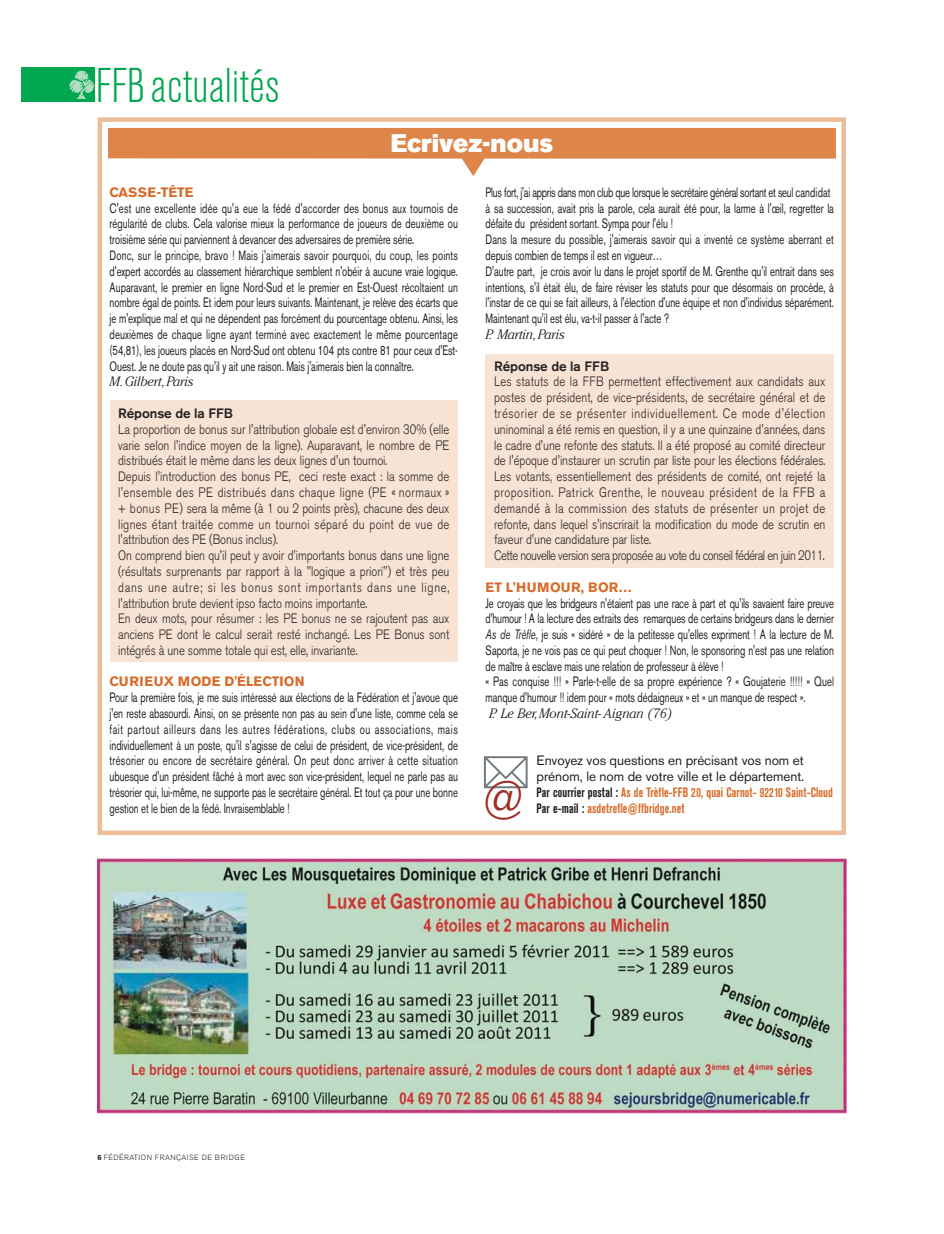
<style>
.page{position:relative;width:944px;height:1234px;background:#fff}
.page>*{position:absolute;margin:0;border:0;box-sizing:border-box;transform-origin:0 0}
.t1{font:300 condensed 48.3px "Akzidenz Grotesk BE";letter-spacing:.01em;color:#00a650}
.t2{font:300 46.8px "Akzidenz Grotesk BE";color:#9d3025}
.t3{font:25.35px "Akzidenz Grotesk BE Super";color:#fff}
.t4{font:13.5px/15.8px "Akzidenz Grotesk BE";letter-spacing:-.005em;color:#231f20;scale:.7 1}
.t5{font:300 13.5px/15.8px "Akzidenz Grotesk BE";letter-spacing:-.005em;color:#231f20;scale:.84 1}
.t6{font:13.5px/15.8px "Akzidenz Grotesk BE";letter-spacing:-.005em;color:#231f20}
.t7{font:italic 300 13.5px "Cheltenham";letter-spacing:-.005em;color:#231f20}
.t8{font:700 13.5px "Akzidenz Grotesk BE";letter-spacing:.005em;color:#d76b2a}
.t9{font:500 13.5px "Akzidenz Grotesk BE";letter-spacing:-.005em;color:#231f20}
.t10{font:700 13.5px "Akzidenz Grotesk BE";letter-spacing:.025em;color:#d76b2a}
.t11{font:300 7.5px "Akzidenz Grotesk BE";letter-spacing:.08em;color:#231f20}
.s1{font-style:italic}
.s2{font-weight:700;font-stretch:condensed}
.s3{font-weight:700;font-stretch:condensed;color:#d76b2a}
.s4{font-weight:700;color:#d76b2a}
.s5{font-weight:700}
</style>
<div class="page">
<div style="left:486px;top:355px;width:348px;height:213px;background:#f7e3d3"></div>
<div style="left:110px;top:400px;width:348px;height:261px;background:#f7e3d3"></div>
<div style="left:21px;top:67px;width:73px;height:35px;background:#00a650"></div>
<svg style="left:69px;top:70px;width:25px;height:29px"></svg>
<svg style="left:108px;top:128px;width:728px;height:48px"></svg>
<svg style="left:484px;top:756px;width:44px;height:32px"></svg>
<img style="left:98px;top:858px;width:748px;height:255px">
<div style="left:98px;top:117px;width:748px;height:717px;border:4px solid #edbd98"></div>
<h1 class="t1" style="left:96px;top:68px;width:185px">FFBactualités</h1>
<h3 class="t3" style="left:391px;top:134px;width:164px">Ecrivez-nous</h3>
<p class="t8" style="left:110px;top:187px;width:85px">CASSE-TÊTE</p>
<p class="t4" style="left:110px;top:201px;width:499px">C'est une excellente idée qu'a eue la fédé d'accorder des bonus aux tournois de régularité de clubs. Cela valorise mieux la performance de joueurs de deuxième ou troisième série qui parviennent à devancer des adversaires de première série.<br>Donc, sur le principe, bravo ! Mais j'aimerais savoir pourquoi, du coup, les points d'expert accordés au classement hiérarchique semblent n'obéir à aucune vraie logique.<br>Auparavant, le premier en ligne Nord-Sud et le premier en Est-Ouest récoltaient un nombre égal de points. Et idem pour leurs suivants. Maintenant, je relève des écarts que je m'explique mal et qui ne dépendent pas forcément du pourcentage obtenu. Ainsi, les deuxièmes de chaque ligne ayant terminé avec exactement le même pourcentage (54,81), les joueurs placés en Nord-Sud ont obtenu 104 pts contre 81 pour ceux d'Est-Ouest. Je ne doute pas qu'il y ait une raison. Mais j'aimerais bien la connaître.</p>
<p class="t7" style="left:110px;top:377px;width:85px">M.Gilbert,Paris</p>
<p class="t9" style="left:118px;top:408px;width:117px">Réponse de la FFB</p>
<p class="t5" style="left:118px;top:423px;width:396px">La proportion de bonus sur l'attribution globale est d'environ 30% (elle varie selon l'indice moyen de la ligne). Auparavant, le nombre de PE distribués était le même dans les deux lignes d'un tournoi.<br>Depuis l'introduction des bonus PE, ceci reste exact : la somme de l'ensemble des PE distribués dans chaque ligne (PE « normaux » + bonus PE) sera la même (à 1 ou 2 points près), chacune des deux lignes étant traitée comme un tournoi séparé du point de vue de l'attribution des PE (Bonus inclus).<br>On comprend bien qu'il peut y avoir d'importants bonus dans une ligne (résultats surprenants par rapport à la "logique a priori") et très peu dans une autre; si les bonus sont importants dans une ligne, l'attribution brute devient ipso facto moins importante.<br>En deux mots, pour résumer : les PE bonus ne se rajoutent pas aux anciens PE dont le calcul serait resté inchangé. Les PE Bonus sont intégrés à une somme totale qui est, elle, invariante.</p>
<p class="t8" style="left:110px;top:676px;width:196px">CURIEUX MODE D'ÉLECTION</p>
<p class="t4" style="left:110px;top:691px;width:499px;text-align:justify">Pour la première fois, je me suis intéressé aux élections de la Fédération et j'avoue que j'en reste abasourdi. Ainsi, on se présente non pas au sein d'une liste, comme cela se fait partout ailleurs dans les autres fédérations, clubs ou associations, mais individuellement à un poste, qu'il s'agisse de celui de président, de vice-président, de trésorier ou encore de secrétaire général. On peut donc arriver à cette situation ubuesque d'un président fâché à mort avec son vice-président, lequel ne parle pas au trésorier qui, lui-même, ne supporte pas le secrétaire général. Et tout ça pour une bonne gestion et le bien de la fédé. Invraisemblable !</p>
<p class="t4" style="left:486px;top:186px;width:499px">Plus fort, j'ai appris dans mon club que lorsque le secrétaire général sortant et seul candidat à sa succession, avait pris la parole, cela aurait été pour, la larme à l'œil, regretter la défaite du président sortant. Sympa pour l'élu !<br>Dans la mesure du possible, j'aimerais savoir qui a inventé ce système aberrant et depuis combien de temps il est en vigueur…<br>D'autre part, je crois avoir lu dans le projet sportif de M. Grenthe qu'il entrait dans ses intentions, s'il était élu, de faire réviser les statuts pour que désormais on procède, à l'instar de ce qui se fait ailleurs, à l'élection d'une équipe et non d'individus séparément.<br>Maintenant qu'il est élu, va-t-il passer à l'acte ?</p>
<p class="t7" style="left:486px;top:329px;width:81px">P. Martin,Paris</p>
<p class="t9" style="left:494px;top:361px;width:117px">Réponse de la FFB</p>
<p class="t5" style="left:494px;top:375px;width:396px">Les statuts de la FFB permettent effectivement aux candidats aux postes de président, de vice-présidents, de secrétaire général et de trésorier de se présenter individuellement. Ce mode d'élection uninominal a été remis en question, il y a une quinzaine d'années, dans le cadre d'une refonte des statuts. Il a été proposé au comité directeur de l'époque d'instaurer un scrutin par liste pour les élections fédérales.<br>Les votants, essentiellement des présidents de comité, ont rejeté la proposition. Patrick Grenthe, le nouveau président de la FFB a demandé à la commission des statuts de présenter un projet de refonte, dans lequel s'inscrirait la modification du mode de scrutin en faveur d'une candidature par liste.<br>Cette nouvelle version sera proposée au vote du conseil fédéral en juin 2011.</p>
<p class="t10" style="left:486px;top:582px;width:148px">ET L'HUMOUR, BOR…</p>
<p class="t4" style="left:486px;top:596px;width:499px">Je croyais que les bridgeurs n'étaient pas une race à part et qu'ils savaient faire preuve d'humour ! A la lecture des extraits des remarques de certains bridgeurs dans le dernier <span class="s1">As de Trèfle</span>, je suis « sidéré » de la petitesse qu'elles expriment ! A la lecture de M.<br>Saporta, je ne vois pas ce qui peut choquer ! Non, le sponsoring n'est pas une relation de maître à esclave mais une relation de professeur à élève !<br>« Pas conquise !!! » Parle-t-elle de sa propre expérience ? « Goujaterie !!!!! » Quel manque d'humour !! idem pour « mots dédaigneux » et « un manque de respect ».</p>
<p class="t7" style="left:489px;top:708px;width:185px">P. Le Ber,Mont-Saint- Aignan (76)</p>
<p class="t6" style="left:537px;top:754px;width:298px">Envoyez vos questions en précisant vos nom et prénom, le nom de votre ville et le département.<br><span class="s2">Par courrier postal :</span> <span class="s3">As de Trèfle-FFB 20, quai Carnot- 92210 Saint-Cloud </span><span class="s2">Par e-mail :</span> <span class="s3">asdetrefle</span><span class="s4">@</span><span class="s3">ffbridge.net</span></p>
<h2 class="t2" style="left:482px;top:780px;width:43px">@</h2>
<p class="t11" style="left:98px;top:1154px;width:149px"><span class="s5">6</span> FÉDÉRATION FRANÇAISE DE BRIDGE</p>
</div>
